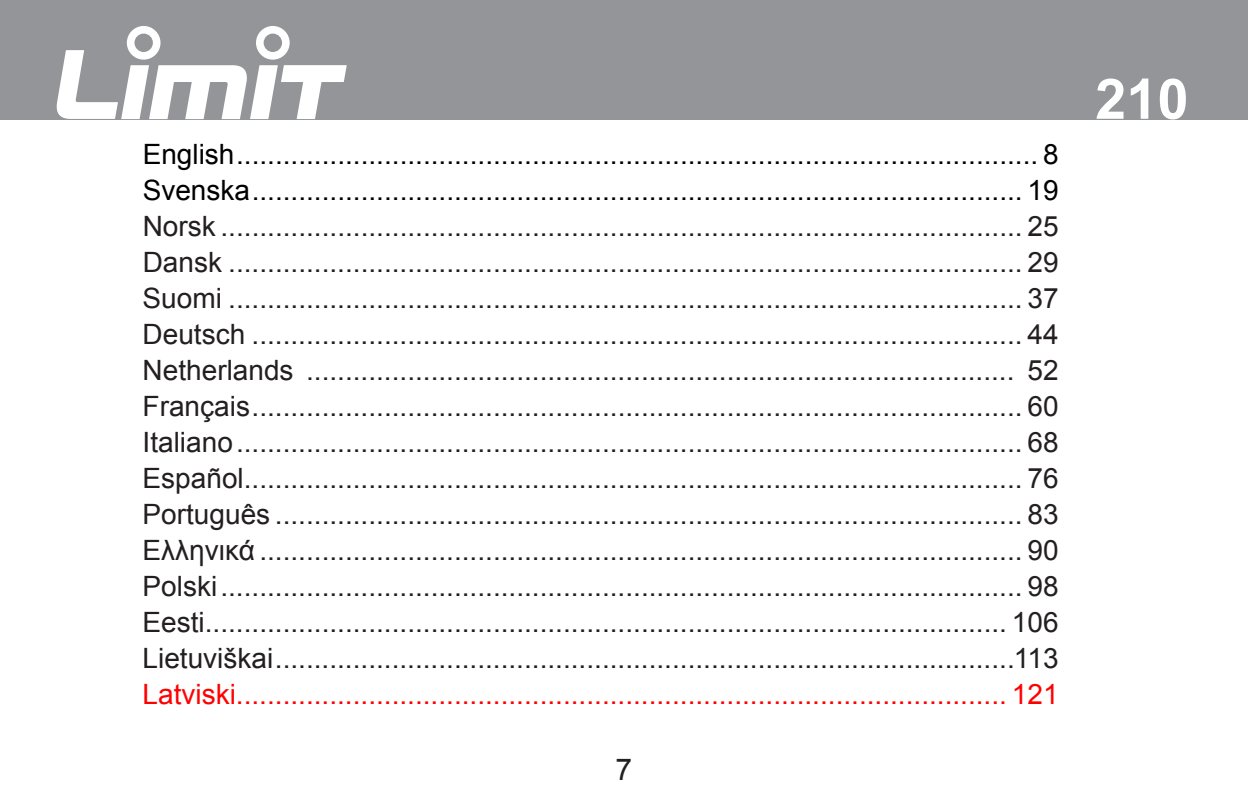
<style>
.page{position:relative;width:1248px;height:794px;background:#fff}
.page>*{position:absolute;margin:0;border:0;box-sizing:border-box;transform-origin:0 0}
.t1{font:700 56px "Arial";color:#fff}
.t2{font:30px "Arial";color:#231f20}
.t3{font:28px/36px "Arial";color:#231f20;text-align:justify}
.s1{color:#000}
.s2{color:#f00}
</style>
<div class="page">
<div style="left:0;top:0;width:1247px;height:119px;background:#939598"></div>
<svg style="left:57px;top:26px;width:290px;height:93px"></svg>
<p class="t3" style="left:142px;top:136px;width:917px"><span class="s1">English....................................................................................................... 8<br>Svenska................................................................................................... 19<br></span>Norsk ....................................................................................................... 25<br>Dansk ...................................................................................................... 29<br>Suomi ...................................................................................................... 37<br>Deutsch ................................................................................................... 44<br>Netherlands ........................................................................................... 52<br>Français................................................................................................... 60<br>Italiano..................................................................................................... 68<br>Español.................................................................................................... 76<br>Português ................................................................................................ 83<br>Ελληνικά .................................................................................................. 90<br>Polski....................................................................................................... 98<br>Eesti....................................................................................................... 106<br>Lietuviškai...............................................................................................113<br><span class="s2">Latviski................................................................................................... 121</span></p>
<p class="t2" style="left:615px;top:750px;width:18px">7</p>
<p class="t1" style="left:1095px;top:62px;width:95px">210</p>
</div>
